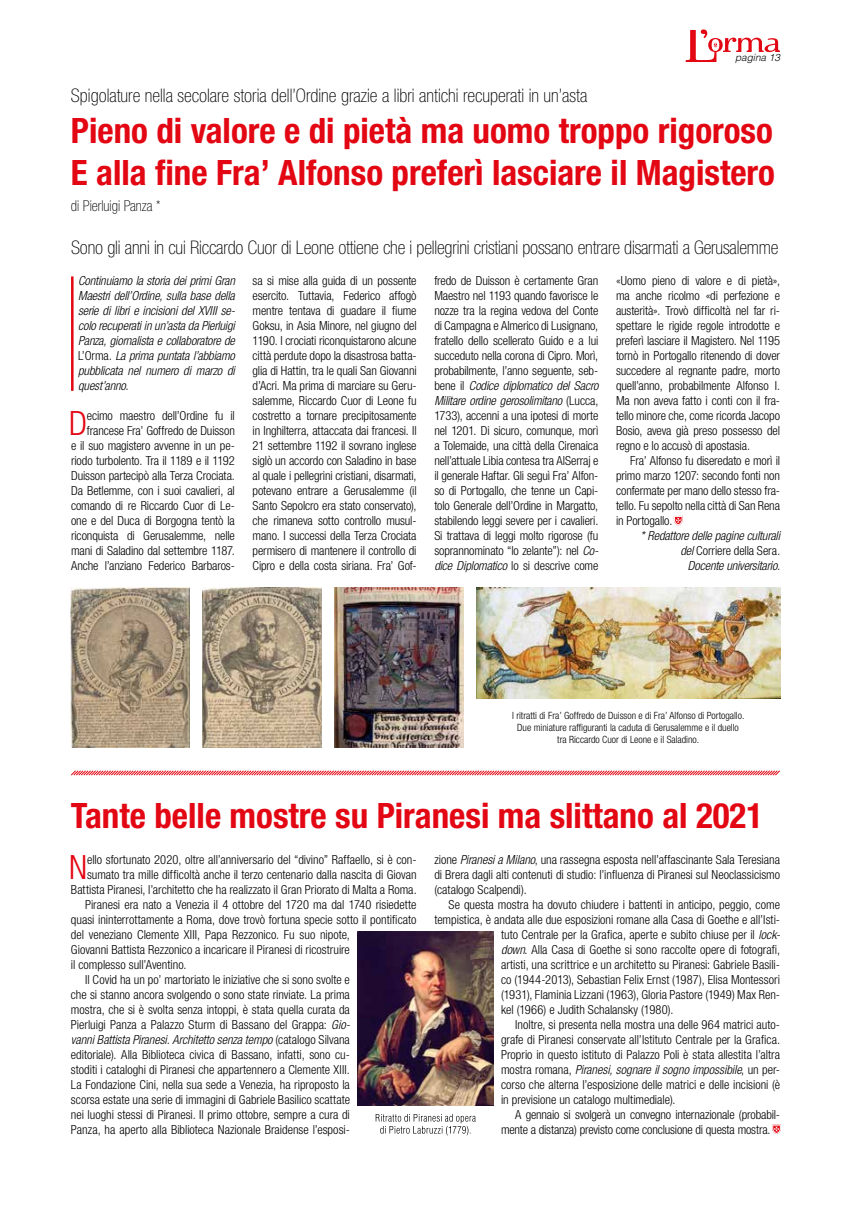
<style>
.page{position:relative;width:851px;height:1205px;background:#fff}
.page>*{position:absolute;margin:0;border:0;box-sizing:border-box;transform-origin:0 0}
.t1{font:700 condensed 35px/41.2px "Helvetica Neue LT Std";color:#e30613}
.t2{font:300 condensed 33.5px "Helvetica Neue LT Std";color:#e30613}
.t3{font:100 condensed 18.75px "Helvetica Neue LT Std";letter-spacing:-.01em;color:#000}
.t4{font:100 condensed 15px "Helvetica Neue LT Std";color:#000}
.t5{font:300 condensed 12.5px/15px "Helvetica Neue LT Std";color:#000;text-align:justify}
.t6{font:italic 300 condensed 12.5px/15px "Helvetica Neue LT Std";letter-spacing:-.005em;color:#000;text-align:justify}
.t7{font:300 condensed 10px/12px "Helvetica Neue LT Std";color:#000;text-align:center}
.t8{font:italic 300 10px "Helvetica LT Std";color:#000}
.s1{font-style:italic}
.s2{font-style:normal}
</style>
<div class="page">
<svg style="left:685px;top:29px;width:94px;height:33px"></svg>
<svg style="left:673px;top:516px;width:9px;height:9px"></svg>
<svg style="left:772px;top:1124px;width:8px;height:10px"></svg>
<svg style="left:375px;top:1114px;width:100px;height:21px"></svg>
<img style="left:71px;top:587px;width:119px;height:161px">
<img style="left:203px;top:587px;width:118px;height:161px">
<img style="left:334px;top:587px;width:129px;height:161px">
<img style="left:476px;top:587px;width:304px;height:111px">
<hr style="left:71px;top:276px;width:3px;height:115px;background:#e30613">
<svg style="left:71px;top:770px;width:709px;height:6px"></svg>
<img style="left:357px;top:932px;width:137px;height:173px">
<p class="t8" style="left:735px;top:52px;width:47px">pagina 13</p>
<h3 class="t3" style="left:71px;top:85px;width:518px">Spigolature nella secolare storia dell’Ordine grazie a libri antichi recuperati in un’asta</h3>
<h1 class="t1" style="left:71px;top:110px;width:705px">Pieno di valore e di pietà ma uomo troppo rigoroso<br>E alla fine Fra’ Alfonso preferì lasciare il Magistero</h1>
<p class="t4" style="left:71px;top:197px;width:91px">di Pierluigi Panza *</p>
<h3 class="t3" style="left:71px;top:237px;width:708px">Sono gli anni in cui Riccardo Cuor di Leone ottiene che i pellegrini cristiani possano entrare disarmati a Gerusalemme</h3>
<p class="t5" style="left:252px;top:273px;width:165px">sa si mise alla guida di un possente esercito. Tuttavia, Federico affogò mentre tentava di guadare il fiume Goksu, in Asia Minore, nel giugno del 1190. I crociati riconquistarono alcune città perdute dopo la disastrosa batta&shy;glia di Hattin, tra le quali San Giovanni d’Acri. Ma prima di marciare su Geru&shy;salemme, Riccardo Cuor di Leone fu costretto a tornare precipitosamente in Inghilterra, attaccata dai francesi. Il 21 settembre 1192 il sovrano inglese siglò un accordo con Saladino in base al quale i pellegrini cristiani, disarmati, potevano entrare a Gerusalemme (il Santo Sepolcro era stato conservato), che rimaneva sotto controllo musul&shy;mano. I successi della Terza Crociata permisero di mantenere il controllo di Cipro e della costa siriana. Fra’ Gof-</p>
<p class="t5" style="left:434px;top:273px;width:165px">fredo de Duisson è certamente Gran Maestro nel 1193 quando favorisce le nozze tra la regina vedova del Conte di Campagna e Almerico di Lusignano, fratello dello scellerato Guido e a lui succeduto nella corona di Cipro. Morì, probabilmente, l’anno seguente, seb&shy;bene il <span class="s1">Codice diplomatico del Sacro Militare ordine gerosolimitano</span> (Lucca, 1733), accenni a una ipotesi di morte nel 1201. Di sicuro, comunque, morì a Tolemaide, una città della Cirenaica nell’attuale Libia contesa tra AlSerraj e il generale Haftar. Gli seguì Fra’ Alfon&shy;so di Portogallo, che tenne un Capi&shy;tolo Generale dell’Ordine in Margatto, stabilendo leggi severe per i cavalieri.<br>Si trattava di leggi molto rigorose (fu soprannominato “lo zelante”): nel <span class="s1">Co&shy;dice Diplomatico</span> lo si descrive come</p>
<p class="t5" style="left:616px;top:273px;width:165px">«Uomo pieno di valore e di pietà», ma anche ricolmo «di perfezione e austerità». Trovò difficoltà nel far ri&shy;spettare le rigide regole introdotte e preferì lasciare il Magistero. Nel 1195 tornò in Portogallo ritenendo di dover succedere al regnante padre, morto quell’anno, probabilmente Alfonso I.<br>Ma non aveva fatto i conti con il fra&shy;tello minore che, come ricorda Jacopo Bosio, aveva già preso possesso del regno e lo accusò di apostasia.</p>
<p class="t6" style="left:78px;top:274px;width:158px">Continuiamo la storia dei primi Gran Maestri dell’Ordine, sulla base della serie di libri e incisioni del XVIII se&shy;colo recuperati in un’asta da Pierluigi Panza, giornalista e collaboratore de <span class="s2">L’Orma</span>. La prima puntata l’abbiamo pubblicata nel numero di marzo di quest’anno.</p>
<h2 class="t2" style="left:69px;top:404px;width:19px">D</h2>
<p class="t5" style="left:71px;top:408px;width:165px;text-align:right">ecimo maestro dell’Ordine fu il francese Fra’ Goffredo de Duisson<br>e il suo magistero avvenne in un pe&shy;riodo turbolento. Tra il 1189 e il 1192<br>Duisson partecipò alla Terza Crociata.<br>Da Betlemme, con i suoi cavalieri, al comando di re Riccardo Cuor di Le&shy;one e del Duca di Borgogna tentò la riconquista di Gerusalemme, nelle mani di Saladino dal settembre 1187.<br>Anche l’anziano Federico Barbaros-</p>
<p class="t5" style="left:616px;top:453px;width:165px;text-indent:14px">Fra’ Alfonso fu diseredato e morì il primo marzo 1207: secondo fonti non confermate per mano dello stesso fra&shy;tello. Fu sepolto nella città di San Rena in Portogallo.</p>
<p class="t6" style="left:640px;top:529px;width:141px;text-align:right">* Redattore delle pagine culturali del <span class="s2">Corriere della Sera</span>.<br>Docente universitario.</p>
<p class="t7" style="left:512px;top:709px;width:234px">I ritratti di Fra’ Goffredo de Duisson e di Fra’ Alfonso di Portogallo.<br>Due miniature raffiguranti la caduta di Gerusalemme e il duello tra Riccardo Cuor di Leone e il Saladino.</p>
<h1 class="t1" style="left:71px;top:794px;width:693px">Tante belle mostre su Piranesi ma slittano al 2021</h1>
<h2 class="t2" style="left:69px;top:847px;width:19px">N</h2>
<p class="t5" style="left:87px;top:851px;width:331px">ello sfortunato 2020, oltre all’anniversario del “divino” Raffaello, si è con-</p>
<p class="t5" style="left:87px;top:866px;width:331px">sumato tra mille difficoltà anche il terzo centenario dalla nascita di Giovan</p>
<p class="t5" style="left:71px;top:881px;width:347px">Battista Piranesi, l’architetto che ha realizzato il Gran Priorato di Malta a Roma.</p>
<p class="t5" style="left:85px;top:896px;width:333px">Piranesi era nato a Venezia il 4 ottobre del 1720 ma dal 1740 risiedette</p>
<p class="t5" style="left:71px;top:911px;width:347px">quasi ininterrottamente a Roma, dove trovò fortuna specie sotto il pontificato</p>
<p class="t5" style="left:71px;top:926px;width:280px">del veneziano Clemente XIII, Papa Rezzonico. Fu suo nipote,</p>
<p class="t5" style="left:71px;top:941px;width:280px">Giovanni Battista Rezzonico a incaricare il Piranesi di ricostruire</p>
<p class="t5" style="left:71px;top:956px;width:117px">il complesso sull’Aventino.</p>
<p class="t5" style="left:85px;top:971px;width:266px">Il Covid ha un po’ martoriato le iniziative che si sono svolte e</p>
<p class="t5" style="left:71px;top:986px;width:280px">che si stanno ancora svolgendo o sono state rinviate. La prima</p>
<p class="t5" style="left:71px;top:1001px;width:280px">mostra, che si è svolta senza intoppi, è stata quella curata da</p>
<p class="t5" style="left:71px;top:1016px;width:280px">Pierluigi Panza a Palazzo Sturm di Bassano del Grappa: <span class="s1">Gio-</span></p>
<p class="t6" style="left:71px;top:1032px;width:280px">vanni Battista Piranesi. Architetto senza tempo <span class="s2">(catalogo Silvana</span></p>
<p class="t5" style="left:71px;top:1046px;width:280px">editoriale). Alla Biblioteca civica di Bassano, infatti, sono cu-</p>
<p class="t5" style="left:71px;top:1061px;width:280px">stoditi i cataloghi di Piranesi che appartennero a Clemente XIII.</p>
<p class="t5" style="left:71px;top:1076px;width:280px">La Fondazione Cini, nella sua sede a Venezia, ha riproposto la</p>
<p class="t5" style="left:71px;top:1091px;width:280px">scorsa estate una serie di immagini di Gabriele Basilico scattate</p>
<p class="t5" style="left:71px;top:1106px;width:280px">nei luoghi stessi di Piranesi. Il primo ottobre, sempre a cura di</p>
<p class="t5" style="left:71px;top:1121px;width:280px">Panza, ha aperto alla Biblioteca Nazionale Braidense l’esposi-</p>
<p class="t5" style="left:434px;top:851px;width:347px">zione <span class="s1">Piranesi a Milano</span>, una rassegna esposta nell’affascinante Sala Teresiana di Brera dagli alti contenuti di studio: l’influenza di Piranesi sul Neoclassicismo (catalogo Scalpendi).</p>
<p class="t5" style="left:448px;top:896px;width:333px">Se questa mostra ha dovuto chiudere i battenti in anticipo, peggio, come</p>
<p class="t5" style="left:434px;top:911px;width:347px">tempistica, è andata alle due esposizioni romane alla Casa di Goethe e all’Isti-</p>
<p class="t5" style="left:501px;top:926px;width:280px">tuto Centrale per la Grafica, aperte e subito chiuse per il <span class="s1">lock-</span></p>
<p class="t5" style="left:501px;top:941px;width:280px"><span class="s1">down</span>. Alla Casa di Goethe si sono raccolte opere di fotografi,</p>
<p class="t5" style="left:501px;top:956px;width:280px">artisti, una scrittrice e un architetto su Piranesi: Gabriele Basili-</p>
<p class="t5" style="left:501px;top:971px;width:280px">co (1944-2013), Sebastian Felix Ernst (1987), Elisa Montessori</p>
<p class="t5" style="left:501px;top:986px;width:280px">(1931), Flaminia Lizzani (1963), Gloria Pastore (1949) Max Ren-</p>
<p class="t5" style="left:501px;top:1001px;width:174px">kel (1966) e Judith Schalansky (1980).</p>
<p class="t5" style="left:515px;top:1016px;width:266px">Inoltre, si presenta nella mostra una delle 964 matrici auto-</p>
<p class="t5" style="left:501px;top:1031px;width:280px">grafe di Piranesi conservate all’Istituto Centrale per la Grafica.</p>
<p class="t5" style="left:501px;top:1046px;width:280px">Proprio in questo istituto di Palazzo Poli è stata allestita l’altra</p>
<p class="t6" style="left:501px;top:1062px;width:280px"><span class="s2">mostra romana,</span> Piranesi, sognare il sogno impossibile<span class="s2">, un per-</span></p>
<p class="t5" style="left:501px;top:1076px;width:280px">corso che alterna l’esposizione delle matrici e delle incisioni (è</p>
<p class="t5" style="left:501px;top:1091px;width:176px">in previsione un catalogo multimediale).</p>
<p class="t5" style="left:515px;top:1106px;width:266px">A gennaio si svolgerà un convegno internazionale (probabil-</p>
<p class="t5" style="left:501px;top:1121px;width:271px">mente a distanza) previsto come conclusione di questa mostra.</p>
</div>
